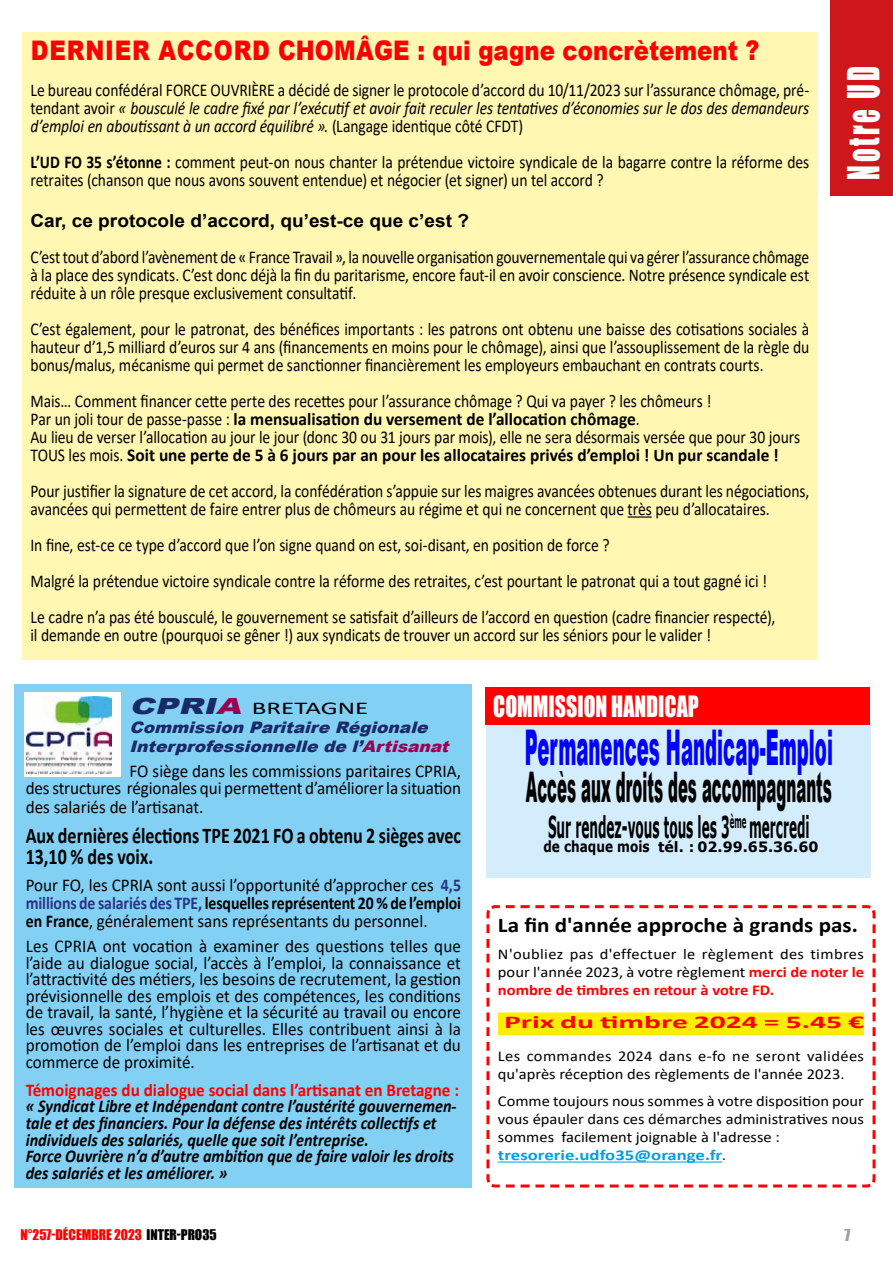
<style>
.page{position:relative;width:893px;height:1263px;background:#fff}
.page>*{position:absolute;margin:0;border:0;box-sizing:border-box;transform-origin:0 0}
.t1{font:900 49.2px "Arial";color:#00f;scale:.37 1}
.t2{font:900 42.15px "Arial";color:#000;scale:.35 1}
.t3{font:40.5px "Impact";letter-spacing:.1em;color:#fff;scale:.67 1}
.t4{font:700 30.15px "Verdana";color:#000;scale:.4 1}
.t5{font:900 27px "Arial";color:#f00;scale:.85 1}
.t6{font:27px "Impact";color:#fff;scale:.81 1}
.t7{font:700 22.5px/21px "Calibri";color:#000;scale:.8 1}
.t8{font:700 21px "Calibri";color:#000;scale:1.1 1}
.t9{font:18px/18px "Calibri";letter-spacing:-.005em;color:#000;scale:.87 1}
.t10{font:18px/16.5px "Calibri";letter-spacing:-.005em;color:#000;text-align:justify;scale:.95 1}
.t11{font:italic 700 18px/16.5px "Calibri";color:#000;scale:.9 1}
.t12{font:700 18px "Calibri";color:#f00;scale:.95 1}
.t13{font:700 18px "Arial";color:#000;scale:1.06 1}
.t14{font:700 18px "Calibri";color:#f00;scale:1.75 1}
.t15{font:18px "Calibri";letter-spacing:-.005em;color:#000;scale:1.5 1}
.t16{font:italic 900 15.9px/19px "Arial";color:#1a2a67;scale:1.07 1}
.t17{font:15px/18px "Calibri";color:#000;scale:1.1 1}
.t18{font:15px "Impact";color:#9d9d9c}
.t19{font:700 14.25px "Verdana";color:#000}
.t20{font:13.5px "Impact";color:#f00}
.s1{font-style:italic}
.s2{font-weight:700}
.s3{font-family:"Arial";font-weight:900;font-style:italic;font-size:22.2px;color:#1a2a67}
.s4{font-family:"Arial";font-weight:900;font-style:italic;font-size:22.2px;color:#990353}
.s5{color:#990353}
.s6{font-weight:700;color:#283583}
.s7{font-size:15.3px}
.s8{font-weight:700;color:#f00}
.s9{font-weight:700;color:#009fe3}
.s10{color:#000}
</style>
<div class="page">
<div style="left:831px;top:0;width:62px;height:196px;background:#cd171a"></div>
<div style="left:487px;top:722px;width:384px;height:156px;background:#d4edfc"></div>
<div style="left:486px;top:687px;width:384px;height:38px;background:#f00"></div>
<div style="left:15px;top:684px;width:457px;height:503px;background:#83d0f5"></div>
<div style="left:25px;top:693px;width:96px;height:84px;background:#fff"></div>
<img style="left:27px;top:696px;width:84px;height:77px">
<svg style="left:486px;top:905px;width:390px;height:283px"></svg>
<div style="left:22px;top:33px;width:795px;height:627px;background:#fff7b2"></div>
<hr style="left:628px;top:516px;width:24px;height:2px;background:#000">
<h3 class="t5" style="left:31px;top:31px;width:859px">DERNIER ACCORD CHOMÂGE : qui gagne concrètement ?</h3>
<p class="t9" style="left:31px;top:81px;width:897px;text-align:justify">Le bureau confédéral FORCE OUVRIÈRE a décidé de signer le protocole d’accord du 10/11/2023 sur l’assurance chômage, pré&shy;tendant avoir <span class="s1">« bousculé le cadre fixé par l’exécutif et avoir fait reculer les tentatives d’économies sur le dos des demandeurs d’emploi en aboutissant à un accord équilibré ».</span> (Langage identique côté CFDT)</p>
<p class="t9" style="left:31px;top:153px;width:897px"><span class="s2">L’UD FO 35 s’étonne :</span> comment peut-on nous chanter la prétendue victoire syndicale de la bagarre contre la réforme des retraites (chanson que nous avons souvent entendue) et négocier (et signer) un tel accord ?</p>
<p class="t13" style="left:31px;top:208px;width:415px">Car, ce protocole d’accord, qu’est-ce que c’est ?</p>
<p class="t9" style="left:31px;top:248px;width:897px;text-align:justify">C’est tout d’abord l’avènement de « France Travail », la nouvelle organisation gouvernementale qui va gérer l’assurance chômage à la place des syndicats. C’est donc déjà la fin du paritarisme, encore faut-il en avoir conscience. Notre présence syndicale est réduite à un rôle presque exclusivement consultatif.</p>
<p class="t9" style="left:31px;top:320px;width:897px;text-align:justify">C’est également, pour le patronat, des bénéfices importants : les patrons ont obtenu une baisse des cotisations sociales à hauteur d’1,5 milliard d’euros sur 4 ans (financements en moins pour le chômage), ainsi que l’assouplissement de la règle du bonus/malus, mécanisme qui permet de sanctionner financièrement les employeurs embauchant en contrats courts.</p>
<p class="t9" style="left:31px;top:392px;width:886px">Mais… Comment financer cette perte des recettes pour l’assurance chômage ? Qui va payer ? les chômeurs !<br>Par un joli tour de passe-passe : <span class="s2">la mensualisation du versement de l’allocation chômage</span>.<br>Au lieu de verser l’allocation au jour le jour (donc 30 ou 31 jours par mois), elle ne sera désormais versée que pour 30 jours TOUS les mois. <span class="s2">Soit une perte de 5 à 6 jours par an pour les allocataires privés d’emploi ! Un pur scandale !</span></p>
<p class="t9" style="left:31px;top:482px;width:897px">Pour justifier la signature de cet accord, la confédération s’appuie sur les maigres avancées obtenues durant les négociations, avancées qui permettent de faire entrer plus de chômeurs au régime et qui ne concernent que très peu d’allocataires.</p>
<p class="t9" style="left:31px;top:527px;width:858px;line-height:36px">In fine, est-ce ce type d’accord que l’on signe quand on est, soi-disant, en position de force ?<br>Malgré la prétendue victoire syndicale contre la réforme des retraites, c’est pourtant le patronat qui a tout gagné ici !<br>Le cadre n’a pas été bousculé, le gouvernement se satisfait d’ailleurs de l’accord en question (cadre financier respecté),</p>
<p class="t9" style="left:31px;top:626px;width:784px">il demande en outre (pourquoi se gêner !) aux syndicats de trouver un accord sur les séniors pour le valider !</p>
<h3 class="t3" style="left:832px;top:180px;width:171px;rotate:-90deg">Notre UD</h3>
<p class="t15" style="left:130px;top:695px;width:161px"><span class="s3">CPRI</span><span class="s4">A</span>BRETAGNE</p>
<h3 class="t6" style="left:493px;top:685px;width:255px">COMMISSION HANDICAP</h3>
<p class="t16" style="left:130px;top:717px;width:305px">Commission Paritaire Régionale<br>Interprofessionnelle de l’<span class="s5">Artisanat</span></p>
<p class="t10" style="left:26px;top:763px;width:460px;text-align:right">FO siège dans les commissions paritaires CPRIA,<br>des structures régionales qui permettent d’améliorer la situation</p>
<p class="t10" style="left:26px;top:798px;width:189px">des salariés de l’artisanat.</p>
<p class="t7" style="left:26px;top:825px;width:546px">Aux dernières élections TPE 2021 FO a obtenu 2 sièges avec<br>13,10 % des voix.</p>
<p class="t10" style="left:26px;top:875px;width:460px;line-height:18px">Pour FO, les CPRIA sont aussi l’opportunité d’approcher ces <span class="s6">4,5 millions de salariés des TPE,</span> <span class="s2">lesquelles représentent 20 % de l’emploi en France</span>, généralement sans représentants du personnel.</p>
<p class="t10" style="left:26px;top:938px;width:460px">Les CPRIA ont vocation à examiner des questions telles que l’aide au dialogue social, l’accès à l’emploi, la connaissance et l’attractivité des métiers, les besoins de recrutement, la gestion prévisionnelle des emplois et des compétences, les conditions de travail, la santé, l’hygiène et la sécurité au travail ou encore les œuvres sociales et culturelles. Elles contribuent ainsi à la promotion de l’emploi dans les entreprises de l’artisanat et du commerce de proximité.</p>
<p class="t12" style="left:26px;top:1077px;width:458px">Témoignages du dialogue social dans l’artisanat en Bretagne :</p>
<p class="t11" style="left:26px;top:1098px;width:480px">« Syndicat Libre et Indépendant contre l’austérité gouvernemen&shy;tale et des financiers. Pour la défense des intérêts collectifs et individuels des salariés, quelle que soit l’entreprise.<br>Force Ouvrière n’a d’autre ambition que de faire valoir les droits des salariés et les améliorer. »</p>
<h1 class="t1" style="left:525px;top:712px;width:835px">Permanences Handicap-Emploi</h1>
<h2 class="t2" style="left:526px;top:756px;width:876px">Accès aux droits des accompagnants</h2>
<h3 class="t4" style="left:548px;top:805px;width:656px">Sur rendez-vous tous les 3<sup>ème</sup> mercredi</h3>
<p class="t19" style="left:543px;top:837px;width:277px"><span class="s7">de chaque mois</span> tél. : 02.99.65.36.60</p>
<p class="t8" style="left:498px;top:910px;width:329px">La fin d'année approche à grands pas.</p>
<p class="t17" style="left:498px;top:945px;width:334px;text-align:justify">N'oubliez pas d'effectuer le règlement des timbres pour l'année 2023, à votre règlement <span class="s8">merci de noter le nombre de timbres en retour à votre FD.</span></p>
<p class="t14" style="left:504px;top:1009px;width:207px">Prix du timbre 2024 = 5.45 €</p>
<p class="t17" style="left:498px;top:1047px;width:334px">Les commandes 2024 dans e-fo ne seront validées qu'après réception des règlements de l'année 2023.</p>
<p class="t17" style="left:498px;top:1092px;width:334px">Comme toujours nous sommes à votre disposition pour vous épauler dans ces démarches administratives nous sommes facilement joignable à l'adresse : <span class="s9">tresorerie.udfo35@orange.fr</span>.</p>
<p class="t20" style="left:21px;top:1224px;width:198px">N°257-DÉCEMBRE 2023 <span class="s10">INTER-PRO35</span></p>
<p class="t18" style="left:845px;top:1224px;width:7px">7</p>
</div>
